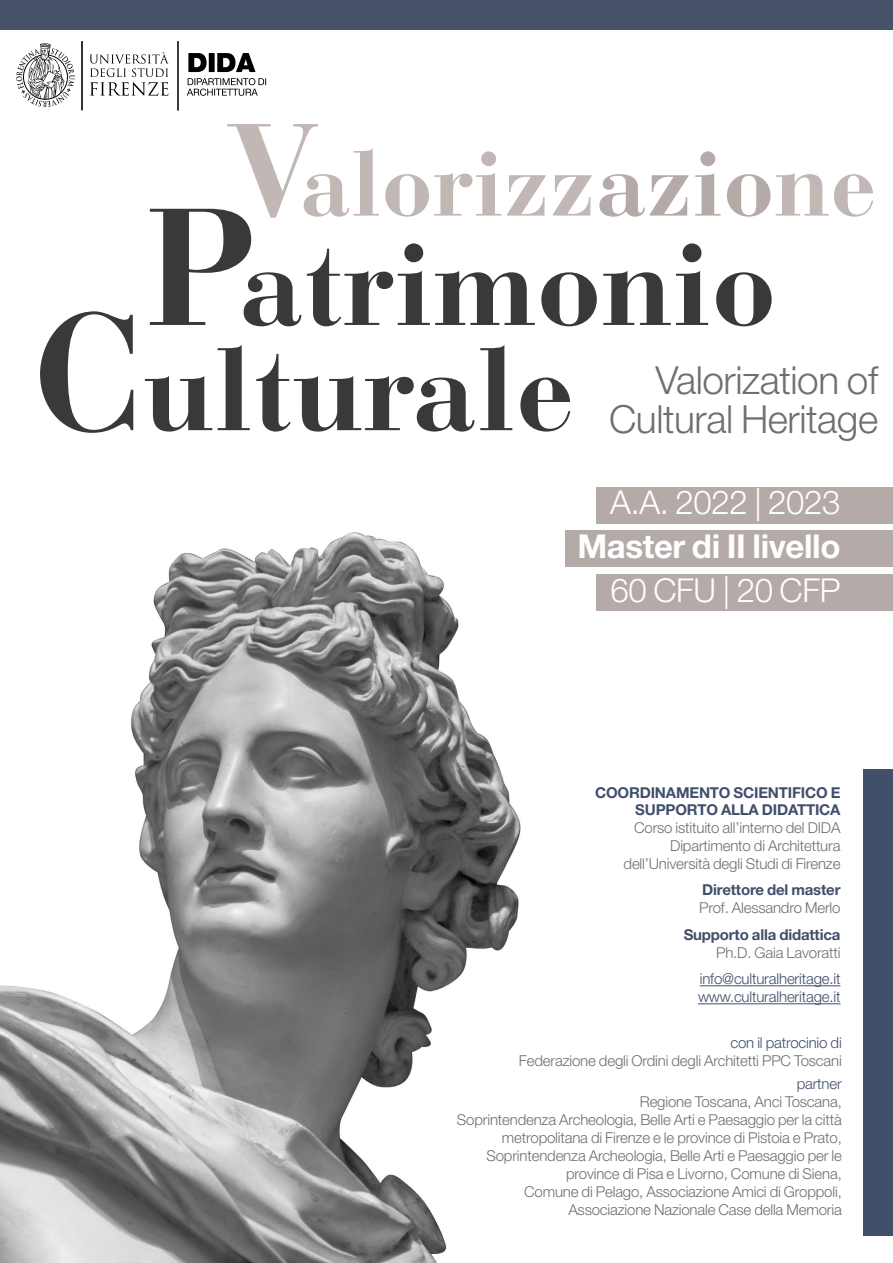
<style>
.page{position:relative;width:893px;height:1263px;background:#fff}
.page>*{position:absolute;margin:0;border:0;box-sizing:border-box;transform-origin:0 0}
.t1{font:700 116.4px "Bauer Bodoni Std";color:#393937}
.t2{font:700 91.65px "Bauer Bodoni Std";color:#c1b7b5}
.t3{font:300 38.85px "Helvetica Neue LT Pro";letter-spacing:-.01em;color:#706f6f}
.t4{font:300 33px "Helvetica Neue LT Pro";letter-spacing:-.01em;color:#fff}
.t5{font:700 33px "Helvetica Neue LT Pro";letter-spacing:-.01em;color:#fff}
.t6{font:300 15px/18px "Helvetica Neue LT Pro";letter-spacing:-.01em;color:#706f6f;text-align:right}
.t7{font:700 15px/16.5px "Helvetica Neue LT Pro";letter-spacing:-.01em;color:#414f6b;text-align:right}
.t8{font:300 15px "Helvetica Neue LT Pro";letter-spacing:-.01em;color:#414f6b}
.s1{font-size:129.9px}
.s2{color:#b4aba9}
.s3{font-size:165px}
.s4{font-weight:700;color:#414f6b}
.s5{font-weight:300;color:#706f6f}
</style>
<div class="page">
<img style="left:0;top:530px;width:648px;height:733px">
<div style="left:596px;top:574px;width:297px;height:36px;background:#b4aba9"></div>
<div style="left:596px;top:487px;width:297px;height:37px;background:#b4aba9"></div>
<div style="left:566px;top:530px;width:327px;height:37px;background:#b4aba9"></div>
<hr style="left:700px;top:985px;width:140px;height:1px;background:#414f6b">
<hr style="left:698px;top:1003px;width:142px;height:1px;background:#414f6b">
<div style="left:863px;top:770px;width:30px;height:466px;background:#414f6b"></div>
<div style="left:0;top:0;width:893px;height:30px;background:#47516a"></div>
<hr style="left:177px;top:41px;width:2px;height:70px;background:#000">
<svg style="left:187px;top:78px;width:79px;height:18px"></svg>
<svg style="left:188px;top:53px;width:68px;height:19px"></svg>
<hr style="left:81px;top:41px;width:2px;height:69px;background:#000">
<svg style="left:89px;top:52px;width:80px;height:44px"></svg>
<svg style="left:16px;top:43px;width:59px;height:64px"></svg>
<p class="t2" style="left:226px;top:129px;width:652px"><span class="s1">V</span>alorizz<span class="s2">azio</span>ne</p>
<p class="t1" style="left:145px;top:215px;width:632px"><span class="s3">P</span>atrimonio</p>
<p class="t1" style="left:33px;top:320px;width:542px"><span class="s3">C</span>ulturale</p>
<p class="t3" style="left:656px;top:357px;width:224px">Valorization of</p>
<p class="t3" style="left:609px;top:395px;width:271px">Cultural Heritage</p>
<p class="t4" style="left:610px;top:482px;width:232px">A.A. 2022 | 2023</p>
<p class="t5" style="left:577px;top:525px;width:265px">Master di II livello</p>
<p class="t4" style="left:611px;top:570px;width:231px">60 CFU | 20 CFP</p>
<p class="t7" style="left:595px;top:784px;width:247px">COORDINAMENTO SCIENTIFICO E<br>SUPPORTO ALLA DIDATTICA</p>
<p class="t6" style="left:634px;top:818px;width:208px">Corso istituito all’interno del DIDA</p>
<p class="t6" style="left:624px;top:836px;width:218px">Dipartimento di Architettura dell’Università degli Studi di Firenze</p>
<p class="t6" style="left:699px;top:881px;width:143px;text-align:left"><span class="s4">Direttore del master<br></span>Prof. Alessandro Merlo</p>
<p class="t7" style="left:684px;top:925px;width:158px;line-height:18px">Supporto alla didattica<br><span class="s5">Ph.D. Gaia Lavoratti</span></p>
<p class="t8" style="left:700px;top:970px;width:142px">info@culturalheritage.it</p>
<p class="t8" style="left:698px;top:988px;width:144px">www.culturalheritage.it</p>
<p class="t8" style="left:730px;top:1034px;width:113px">con il patrocinio di</p>
<p class="t6" style="left:519px;top:1052px;width:324px">Federazione degli Ordini degli Architetti PPC Toscani</p>
<p class="t8" style="left:797px;top:1074px;width:47px">partner</p>
<p class="t6" style="left:640px;top:1092px;width:203px">Regione Toscana, Anci Toscana,</p>
<p class="t6" style="left:457px;top:1110px;width:386px">Soprintendenza Archeologia, Belle Arti e Paesaggio per la città metropolitana di Firenze e le province di Pistoia e Prato,</p>
<p class="t6" style="left:486px;top:1146px;width:357px">Soprintendenza Archeologia, Belle Arti e Paesaggio per le province di Pisa e Livorno, Comune di Siena,</p>
<p class="t6" style="left:524px;top:1182px;width:319px">Comune di Pelago, Associazione Amici di Groppoli,</p>
<p class="t6" style="left:568px;top:1200px;width:275px">Associazione Nazionale Case della Memoria</p>
</div>
